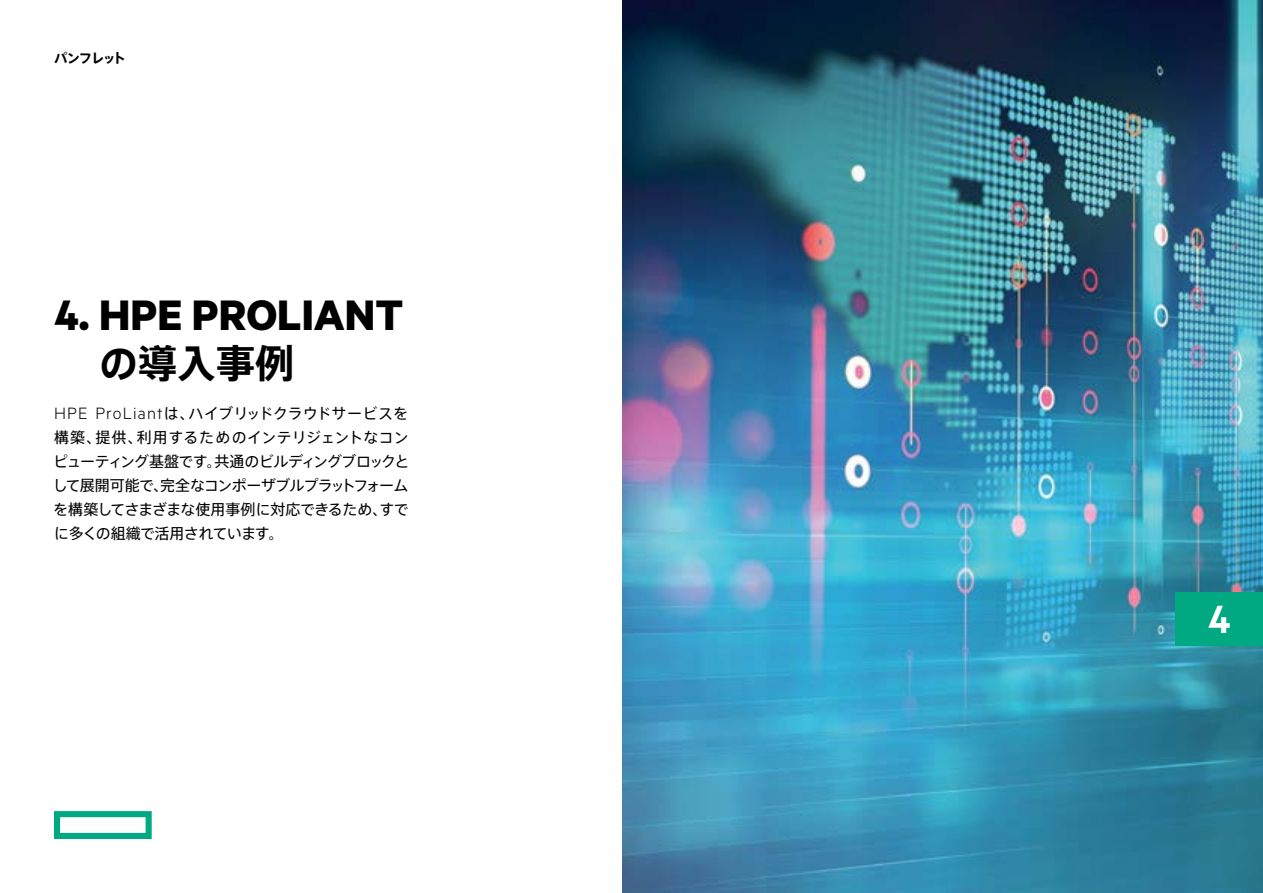
<style>
.page{position:relative;width:1263px;height:893px;background:#fff}
.page>*{position:absolute;margin:0;border:0;box-sizing:border-box;transform-origin:0 0}
.Optional_Intro_Metri{font:700 48px "Metric HPE";color:#000}
.Headline_MetricHPE_B{font:600 44.25px "Metric HPE";color:#fff}
.Optional_Intro_Metri-2{font:700 39px "Axis Pro N";color:#000}
.Body_text_MetricHPE{font:15px/24px "Axis Pro N";letter-spacing:-.04em;color:#000;text-align:justify}
.Descriptor_MetricHPE{font:700 13.5px "Axis Pro N";letter-spacing:-.09em;color:#000}
.s1{font-family:"Metric HPE";font-weight:300;font-size:18.45px}
</style>
<div class="page">
<img style="left:623px;top:0;width:640px;height:893px">
<svg style="left:54px;top:811px;width:98px;height:28px"></svg>
<div style="left:1176px;top:592px;width:87px;height:53px;background:#01a982"></div>
<p class="Descriptor_MetricHPE" style="left:54px;top:51px;width:74px">パンフレット</p>
<p class="Optional_Intro_Metri" style="left:54px;top:286px;width:351px">4. HPE PROLIANT</p>
<p class="Optional_Intro_Metri-2" style="left:99px;top:344px;width:196px">の導入事例</p>
<p class="Body_text_MetricHPE" style="left:53px;top:401px;width:358px"><span class="s1">HPE ProLiant</span>は、ハイブリッドクラウドサービスを構築、提供、利用するためのインテリジェントなコンピューティング基盤です。共通のビルディングブロックとして展開可能で、完全なコンポーザブルプラットフォームを構築してさまざまな使用事例に対応できるため、すでに多くの組織で活用されています。</p>
<p class="Headline_MetricHPE_B" style="left:1208px;top:593px;width:25px">4</p>
</div>
